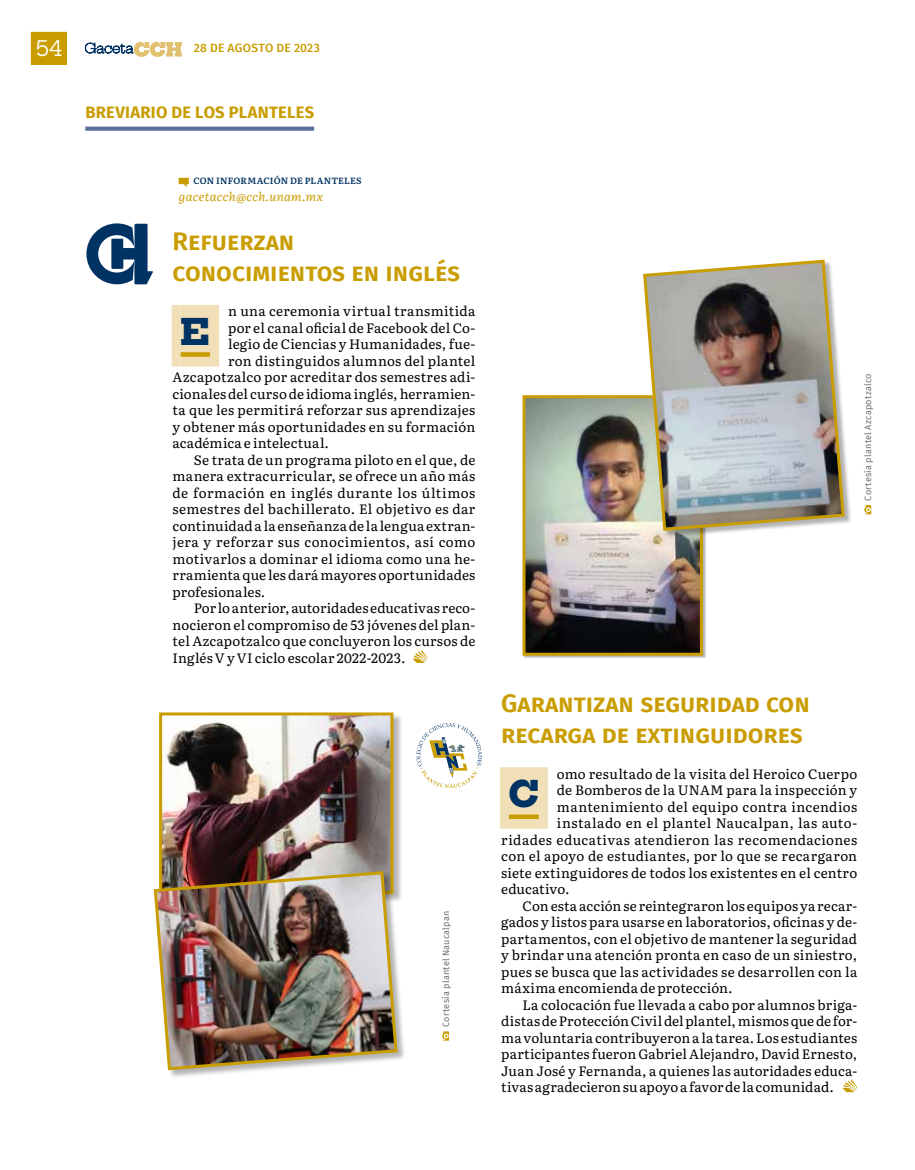
<style>
.page{position:relative;width:915px;height:1170px;background:#fff}
.page>*{position:absolute;margin:0;border:0;box-sizing:border-box;transform-origin:0 0}
.t1{font:800 35.4px "Hepta Slab";color:#003263}
.t2{font:600 25.5px/30.6px "Fira Sans";color:#c99d00}
.t3{font:21px "Hepta Slab";color:#fff}
.t4{font:700 16.5px "Fira Sans";letter-spacing:.015em;color:#c99d00}
.t5{font:13.5px "Literata 18 pt";letter-spacing:.015em;color:#000}
.t6{font:13.5px "Literata 18 pt";letter-spacing:.035em;color:#000}
.t7{font:13.5px "Literata 18 pt";letter-spacing:.04em;color:#000}
.t8{font:13.5px "Literata 18 pt";letter-spacing:-.005em;color:#000}
.t9{font:italic 12px "Literata 18 pt";color:#c99d00}
.t10{font:500 12px "Fira Sans";letter-spacing:.02em;color:#c99d00}
.t11{font:9px "Fira Sans";letter-spacing:.025em;color:#706f6f}
.t12{font:600 9px "Literata 18 pt";letter-spacing:.02em;color:#003263}
</style>
<div class="page">
<svg style="left:864px;top:505px;width:7px;height:9px"></svg>
<svg style="left:442px;top:1031px;width:7px;height:9px"></svg>
<svg style="left:86px;top:223px;width:67px;height:61px"></svg>
<svg style="left:178px;top:178px;width:11px;height:9px"></svg>
<svg style="left:85px;top:127px;width:229px;height:4px"></svg>
<img style="left:526px;top:399px;width:172px;height:252px">
<div style="left:522px;top:395px;width:180px;height:260px;border:3px solid #c99d00"></div>
<div style="left:159px;top:713px;width:243px;height:190px;background:#000;opacity:.3"></div>
<img style="left:163px;top:716px;width:226px;height:153px">
<div style="left:159px;top:712px;width:234px;height:182px;border:3px solid #c99d00"></div>
<svg style="left:416px;top:723px;width:66px;height:65px"></svg>
<div style="left:643px;top:260px;width:208px;height:278px;background:#000;opacity:.3"></div>
<img style="left:641px;top:259px;width:205px;height:273px">
<div style="left:154px;top:871px;width:252px;height:208px;background:#000;opacity:.3"></div>
<img style="left:153px;top:869px;width:246px;height:202px">
<div style="left:171px;top:305px;width:9px;height:61px;background:#f1dfb8"></div>
<div style="left:180px;top:305px;width:30px;height:61px;background:#f1dfb8"></div>
<div style="left:210px;top:305px;width:9px;height:61px;background:#f1dfb8"></div>
<div style="left:180px;top:352px;width:30px;height:5px;background:#c99d00"></div>
<svg style="left:412px;top:650px;width:15px;height:13px"></svg>
<div style="left:499px;top:767px;width:10px;height:61px;background:#f1dfb8"></div>
<div style="left:509px;top:767px;width:29px;height:61px;background:#f1dfb8"></div>
<div style="left:538px;top:767px;width:9px;height:61px;background:#f1dfb8"></div>
<div style="left:509px;top:814px;width:29px;height:5px;background:#c99d00"></div>
<svg style="left:842px;top:1079px;width:14px;height:13px"></svg>
<svg style="left:85px;top:41px;width:97px;height:16px"></svg>
<div style="left:31px;top:32px;width:36px;height:33px;background:#c99d00"></div>
<h3 class="t3" style="left:35px;top:31px;width:29px">54</h3>
<p class="t10" style="left:194px;top:39px;width:127px">28 DE AGOSTO DE 2023</p>
<p class="t4" style="left:85px;top:98px;width:230px">BREVIARIO DE LOS PLANTELES</p>
<p class="t12" style="left:193px;top:174px;width:170px">CON INFORMACIÓN DE PLANTELES</p>
<p class="t9" style="left:178px;top:187px;width:147px">gacetacch@cch.unam.mx</p>
<h2 class="t2" style="left:172px;top:224px;width:289px">Refuerzan conocimientos en inglés</h2>
<h1 class="t1" style="left:180px;top:302px;width:31px">E</h1>
<p class="t5" style="left:228px;top:301px;width:248px">n una ceremonia virtual transmitida</p>
<p class="t5" style="left:228px;top:317px;width:248px">por el canal oficial de Facebook del Co-</p>
<p class="t5" style="left:228px;top:334px;width:248px">legio de Ciencias y Humanidades, fue-</p>
<p class="t5" style="left:228px;top:350px;width:248px">ron distinguidos alumnos del plantel</p>
<p class="t5" style="left:172px;top:367px;width:304px">Azcapotzalco por acreditar dos semestres adi-</p>
<p class="t5" style="left:172px;top:383px;width:304px">cionales del curso de idioma inglés, herramien-</p>
<p class="t5" style="left:172px;top:400px;width:304px">ta que les permitirá reforzar sus aprendizajes</p>
<p class="t5" style="left:172px;top:416px;width:304px">y obtener más oportunidades en su formación</p>
<p class="t5" style="left:172px;top:433px;width:158px">académica e intelectual.</p>
<p class="t5" style="left:194px;top:449px;width:283px">Se trata de un programa piloto en el que, de</p>
<p class="t5" style="left:172px;top:466px;width:304px">manera extracurricular, se ofrece un año más</p>
<p class="t7" style="left:172px;top:482px;width:304px">de formación en inglés durante los últimos</p>
<p class="t5" style="left:172px;top:499px;width:304px">semestres del bachillerato. El objetivo es dar</p>
<p class="t5" style="left:172px;top:515px;width:304px">continuidad a la enseñanza de la lengua extran-</p>
<p class="t7" style="left:172px;top:532px;width:304px">jera y reforzar sus conocimientos, así como</p>
<p class="t5" style="left:172px;top:548px;width:304px">motivarlos a dominar el idioma como una he-</p>
<p class="t5" style="left:172px;top:565px;width:304px">rramienta que les dará mayores oportunidades</p>
<p class="t5" style="left:172px;top:581px;width:94px">profesionales.</p>
<p class="t5" style="left:194px;top:598px;width:283px">Por lo anterior, autoridades educativas reco-</p>
<p class="t5" style="left:172px;top:614px;width:304px">nocieron el compromiso de 53 jóvenes del plan-</p>
<p class="t5" style="left:172px;top:631px;width:304px">tel Azcapotzalco que concluyeron los cursos de</p>
<p class="t5" style="left:172px;top:647px;width:234px">Inglés V y VI ciclo escolar 2022-2023.</p>
<p class="t11" style="left:439px;top:1026px;width:118px;rotate:-90deg">Cortesía plantel Naucalpan</p>
<p class="t11" style="left:861px;top:500px;width:129px;rotate:-90deg">Cortesía plantel Azcapotzalco</p>
<h2 class="t2" style="left:501px;top:686px;width:310px">Garantizan seguridad con recarga de extinguidores</h2>
<h1 class="t1" style="left:509px;top:764px;width:31px">C</h1>
<p class="t5" style="left:556px;top:763px;width:302px">omo resultado de la visita del Heroico Cuerpo</p>
<p class="t5" style="left:556px;top:779px;width:302px">de Bomberos de la UNAM para la inspección y</p>
<p class="t5" style="left:556px;top:796px;width:302px">mantenimiento del equipo contra incendios</p>
<p class="t6" style="left:556px;top:812px;width:302px">instalado en el plantel Naucalpan, las auto-</p>
<p class="t6" style="left:501px;top:829px;width:357px">ridades educativas atendieron las recomendaciones</p>
<p class="t5" style="left:501px;top:845px;width:357px">con el apoyo de estudiantes, por lo que se recargaron</p>
<p class="t5" style="left:501px;top:862px;width:357px">siete extinguidores de todos los existentes en el centro</p>
<p class="t8" style="left:501px;top:878px;width:70px">educativo.</p>
<p class="t5" style="left:522px;top:895px;width:336px">Con esta acción se reintegraron los equipos ya recar-</p>
<p class="t5" style="left:501px;top:911px;width:357px">gados y listos para usarse en laboratorios, oficinas y de-</p>
<p class="t5" style="left:501px;top:928px;width:357px">partamentos, con el objetivo de mantener la seguridad</p>
<p class="t5" style="left:501px;top:944px;width:357px">y brindar una atención pronta en caso de un siniestro,</p>
<p class="t5" style="left:501px;top:961px;width:357px">pues se busca que las actividades se desarrollen con la</p>
<p class="t5" style="left:501px;top:977px;width:233px">máxima encomienda de protección.</p>
<p class="t5" style="left:522px;top:994px;width:336px">La colocación fue llevada a cabo por alumnos briga-</p>
<p class="t5" style="left:501px;top:1010px;width:357px">distas de Protección Civil del plantel, mismos que de for-</p>
<p class="t5" style="left:501px;top:1027px;width:357px">ma voluntaria contribuyeron a la tarea. Los estudiantes</p>
<p class="t5" style="left:501px;top:1043px;width:357px">participantes fueron Gabriel Alejandro, David Ernesto,</p>
<p class="t5" style="left:501px;top:1060px;width:357px">Juan José y Fernanda, a quienes las autoridades educa-</p>
<p class="t5" style="left:501px;top:1076px;width:334px">tivas agradecieron su apoyo a favor de la comunidad.</p>
</div>
